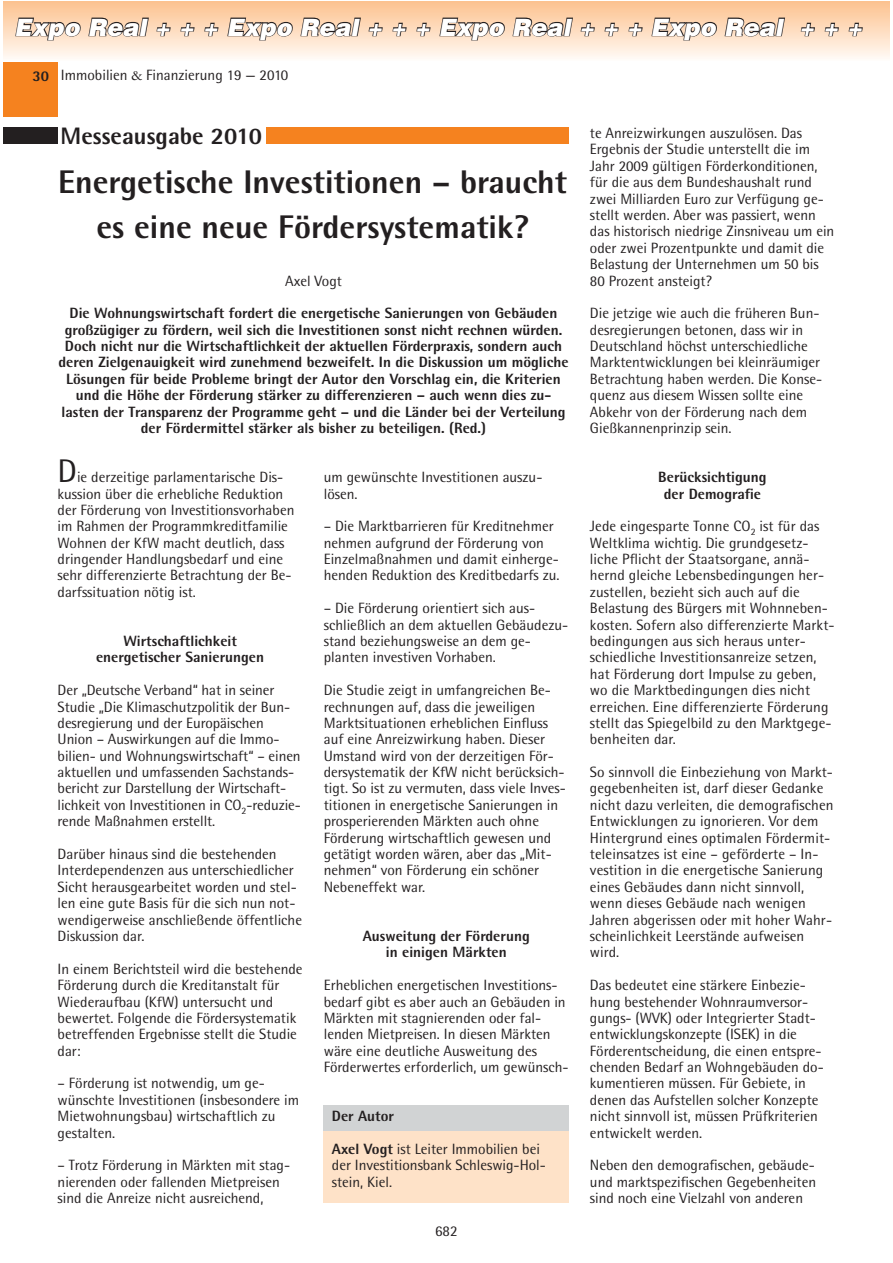
<style>
.page{position:relative;width:893px;height:1263px;background:#fff}
.page>*{position:absolute;margin:0;border:0;box-sizing:border-box;transform-origin:0 0}
.t1{font:800 32.7px/44.7px "Rotis Semi Sans";color:#231f20;text-align:center}
.t2{font:italic 900 23.85px "Helvetica";letter-spacing:.005em;color:#fff}
.t3{font:800 23.85px "Rotis Semi Sans";color:#231f20}
.t4{font:14.85px/16.4px "Rotis Semi Sans";color:#231f20}
.t5{font:800 14.85px/16.4px "Rotis Semi Sans";color:#231f20;text-align:center}
.s1{font-weight:800}
.s2{font-family:"Garamond"}
.s3{font-size:32.7px}
</style>
<div class="page">
<div style="left:3px;top:62px;width:55px;height:55px;background:#f5821f"></div>
<div style="left:323px;top:1126px;width:245px;height:77px;background:#fee2c8"></div>
<div style="left:323px;top:1105px;width:245px;height:26px;background:#d1d3d4"></div>
<div style="left:3px;top:127px;width:55px;height:17px;background:#231f20"></div>
<div style="left:267px;top:127px;width:302px;height:17px;background:#f5821f"></div>
<div style="left:3px;top:2px;width:886px;height:59px;background:linear-gradient(to bottom,#fdc390,#fffbf7)"></div>
<svg style="left:14px;top:17px;width:849px;height:24px;background:#ceb29b"></svg>
<h2 class="t2" style="left:14px;top:18px;width:849px">Expo Real + + + Expo Real + + + Expo Real + + + Expo Real + + +</h2>
<p class="t4" style="left:33px;top:69px;width:257px"><span class="s1">30</span> Immobilien <span class="s2">&amp;</span> Finanzierung 19 — 2010</p>
<h2 class="t3" style="left:61px;top:128px;width:203px">Messeausgabe 2010</h2>
<h1 class="t1" style="left:58px;top:163px;width:510px">Energetische Investitionen – braucht es eine neue Fördersystematik?</h1>
<p class="t4" style="left:285px;top:274px;width:58px">Axel Vogt</p>
<p class="t5" style="left:59px;top:307px;width:511px">Die Wohnungswirtschaft fordert die energetische Sanierungen von Gebäuden großzügiger zu fördern, weil sich die Investitionen sonst nicht rechnen würden.<br>Doch nicht nur die Wirtschaftlichkeit der aktuellen Förderpraxis, sondern auch deren Zielgenauigkeit wird zunehmend bezweifelt. In die Diskussion um mögliche Lösungen für beide Probleme bringt der Autor den Vorschlag ein, die Kriterien und die Höhe der Förderung stärker zu differenzieren – auch wenn dies zu&shy;lasten der Transparenz der Programme geht – und die Länder bei der Verteilung der Fördermittel stärker als bisher zu beteiligen. (Red.)</p>
<p class="t4" style="left:58px;top:470px;width:238px"><span class="s3">D</span>ie derzeitige parlamentarische Dis&shy;kussion über die erhebliche Reduktion der Förderung von Investitionsvorhaben im Rahmen der Programmkreditfamilie Wohnen der KfW macht deutlich, dass dringender Handlungsbedarf und eine sehr differenzierte Betrachtung der Be&shy;darfssituation nötig ist.</p>
<p class="t5" style="left:96px;top:634px;width:169px">Wirtschaftlichkeit energetischer Sanierungen</p>
<p class="t4" style="left:58px;top:683px;width:245px">Der „Deutsche Verband“ hat in seiner Studie „Die Klimaschutzpolitik der Bun&shy;desregierung und der Europäischen Union – Auswirkungen auf die Immo&shy;bilien- und Wohnungswirtschaft“ – einen aktuellen und umfassenden Sachstands&shy;bericht zur Darstellung der Wirtschaft&shy;lichkeit von Investitionen in CO<sub>2</sub>-reduzie&shy;rende Maßnahmen erstellt.</p>
<p class="t4" style="left:58px;top:847px;width:246px">Darüber hinaus sind die bestehenden Interdependenzen aus unterschiedlicher Sicht herausgearbeitet worden und stel&shy;len eine gute Basis für die sich nun not&shy;wendigerweise anschließende öffentliche Diskussion dar.</p>
<p class="t4" style="left:58px;top:962px;width:246px">In einem Berichtsteil wird die bestehende Förderung durch die Kreditanstalt für Wiederaufbau (KfW) untersucht und bewertet. Folgende die Fördersystematik betreffenden Ergebnisse stellt die Studie dar:</p>
<p class="t4" style="left:58px;top:1077px;width:243px">– Förderung ist notwendig, um ge&shy;wünschte Investitionen (insbesondere im<br>Mietwohnungsbau) wirtschaftlich zu gestalten.</p>
<p class="t4" style="left:58px;top:1159px;width:234px">– Trotz Förderung in Märkten mit stag&shy;nierenden oder fallenden Mietpreisen sind die Anreize nicht ausreichend,</p>
<p class="t4" style="left:324px;top:470px;width:220px">um gewünschte Investitionen auszu&shy;lösen.</p>
<p class="t4" style="left:324px;top:520px;width:237px">– Die Marktbarrieren für Kreditnehmer nehmen aufgrund der Förderung von Einzelmaßnahmen und damit einherge&shy;henden Reduktion des Kreditbedarfs zu.</p>
<p class="t4" style="left:324px;top:602px;width:246px">– Die Förderung orientiert sich aus&shy;schließlich an dem aktuellen Gebäudezu&shy;stand beziehungsweise an dem ge&shy;planten investiven Vorhaben.</p>
<p class="t4" style="left:324px;top:683px;width:243px">Die Studie zeigt in umfangreichen Be&shy;rechnungen auf, dass die jeweiligen Marktsituationen erheblichen Einfluss auf eine Anreizwirkung haben. Dieser Umstand wird von der derzeitigen För&shy;dersystematik der KfW nicht berücksich&shy;tigt. So ist zu vermuten, dass viele Inves&shy;titionen in energetische Sanierungen in prosperierenden Märkten auch ohne Förderung wirtschaftlich gewesen und getätigt worden wären, aber das „Mit&shy;nehmen“ von Förderung ein schöner Nebeneffekt war.</p>
<p class="t5" style="left:363px;top:929px;width:168px">Ausweitung der Förderung in einigen Märkten</p>
<p class="t4" style="left:324px;top:978px;width:246px">Erheblichen energetischen Investitions&shy;bedarf gibt es aber auch an Gebäuden in Märkten mit stagnierenden oder fal&shy;lenden Mietpreisen. In diesen Märkten wäre eine deutliche Ausweitung des Förderwertes erforderlich, um gewünsch-</p>
<p class="t5" style="left:332px;top:1110px;width:64px">Der Autor</p>
<p class="t4" style="left:332px;top:1142px;width:215px"><span class="s1">Axel Vogt</span> ist Leiter Immobilien bei der Investitionsbank Schleswig-Hol&shy;stein, Kiel.</p>
<p class="t4" style="left:435px;top:1224px;width:24px">682</p>
<p class="t4" style="left:590px;top:126px;width:246px">te Anreizwirkungen auszulösen. Das Ergebnis der Studie unterstellt die im Jahr 2009 gültigen Förderkonditionen, für die aus dem Bundeshaushalt rund zwei Milliarden Euro zur Verfügung ge&shy;stellt werden. Aber was passiert, wenn das historisch niedrige Zinsniveau um ein oder zwei Prozentpunkte und damit die Belastung der Unternehmen um 50 bis 80 Prozent ansteigt?</p>
<p class="t4" style="left:590px;top:307px;width:234px">Die jetzige wie auch die früheren Bun&shy;desregierungen betonen, dass wir in Deutschland höchst unterschiedliche Marktentwicklungen bei kleinräumiger Betrachtung haben werden. Die Konse&shy;quenz aus diesem Wissen sollte eine Abkehr von der Förderung nach dem Gießkannenprinzip sein.</p>
<p class="t5" style="left:658px;top:470px;width:110px">Berücksichtigung der Demografie</p>
<p class="t4" style="left:590px;top:520px;width:246px">Jede eingesparte Tonne CO<sub>2</sub> ist für das Weltklima wichtig. Die grundgesetz&shy;liche Pflicht der Staatsorgane, annä&shy;hernd gleiche Lebensbedingungen her&shy;zustellen, bezieht sich auch auf die Belastung des Bürgers mit Wohnneben&shy;kosten. Sofern also differenzierte Markt&shy;bedingungen aus sich heraus unter&shy;schiedliche Investitionsanreize setzen, hat Förderung dort Impulse zu geben, wo die Marktbedingungen dies nicht erreichen. Eine differenzierte Förderung stellt das Spiegelbild zu den Marktgege&shy;benheiten dar.</p>
<p class="t4" style="left:590px;top:765px;width:245px">So sinnvoll die Einbeziehung von Markt&shy;gegebenheiten ist, darf dieser Gedanke nicht dazu verleiten, die demografischen Entwicklungen zu ignorieren. Vor dem Hintergrund eines optimalen Fördermit&shy;teleinsatzes ist eine – geförderte – In&shy;vestition in die energetische Sanierung eines Gebäudes dann nicht sinnvoll, wenn dieses Gebäude nach wenigen Jahren abgerissen oder mit hoher Wahr&shy;scheinlichkeit Leerstände aufweisen wird.</p>
<p class="t4" style="left:590px;top:978px;width:235px">Das bedeutet eine stärkere Einbezie&shy;hung bestehender Wohnraumversor&shy;gungs- (WVK) oder Integrierter Stadt&shy;entwicklungskonzepte (ISEK) in die Förderentscheidung, die einen entspre&shy;chenden Bedarf an Wohngebäuden do&shy;kumentieren müssen. Für Gebiete, in denen das Aufstellen solcher Konzepte nicht sinnvoll ist, müssen Prüfkriterien entwickelt werden.</p>
<p class="t4" style="left:590px;top:1159px;width:228px;text-align:justify">Neben den demografischen, gebäude&shy;und marktspezifischen Gegebenheiten sind noch eine Vielzahl von anderen</p>
</div>
